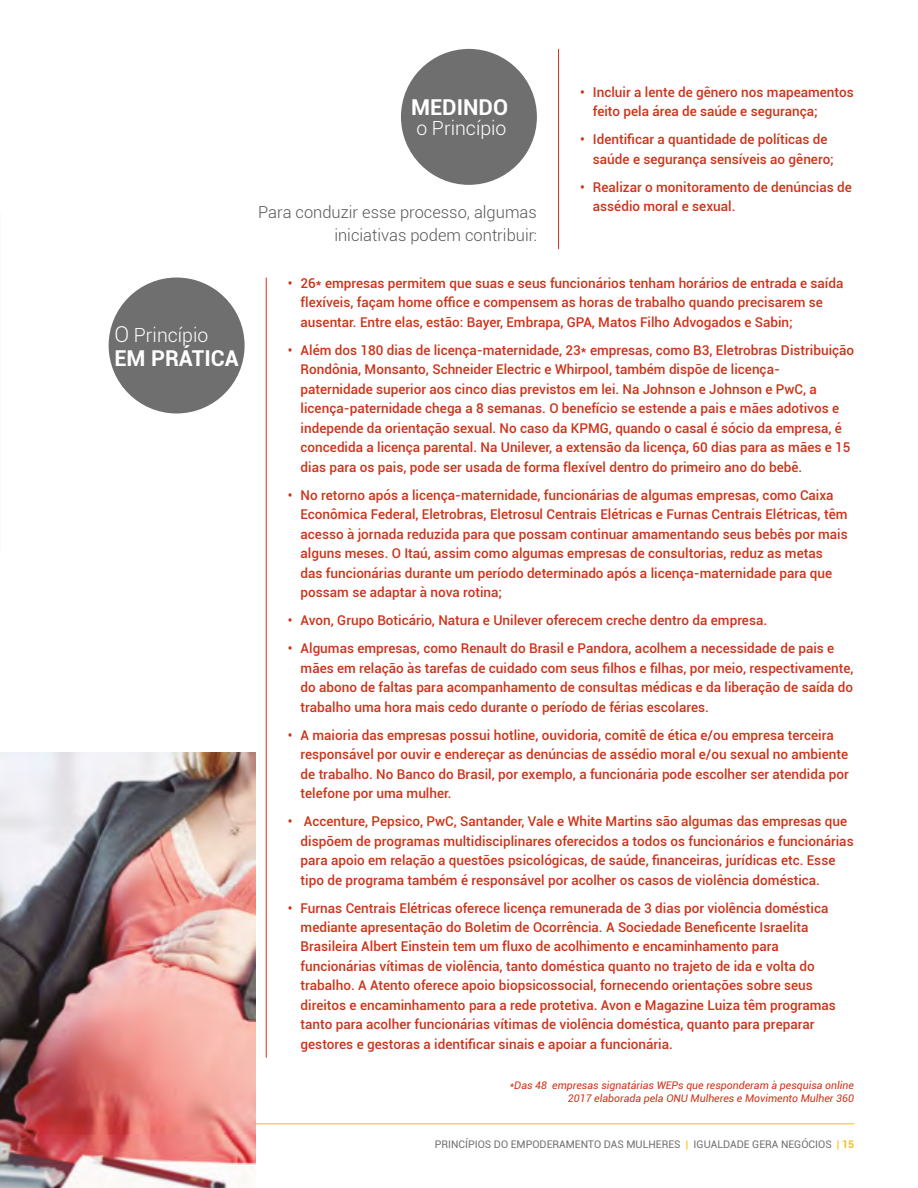
<style>
.page{position:relative;width:918px;height:1188px;background:#fff}
.page>*{position:absolute;margin:0;border:0;box-sizing:border-box;transform-origin:0 0}
.t1{font:700 21.9px "Roboto";color:#fff}
.t2{font:300 19.5px "Roboto";color:#fff}
.t3{font:300 16.5px/22.5px "Roboto";color:#575756;text-align:right}
.t4{font:500 13.5px/19.5px "Roboto";color:#cd331a}
.t5{font:italic 10.5px/12.6px "Roboto";color:#cd331a;text-align:right}
.t6{font:10.5px "Roboto";color:#706f6f}
.s1{font-size:21.9px}
.s2{color:#f4bf1a}
.s3{font-weight:700;color:#f4bf1a}
</style>
<div class="page">
<div style="left:401px;top:49px;width:136px;height:136px;background:#706f6f;border-radius:50%"></div>
<hr style="left:558px;top:49px;width:1px;height:200px;background:#cd331a">
<hr style="left:266px;top:278px;width:1px;height:780px;background:#cd331a">
<div style="left:109px;top:278px;width:136px;height:135px;background:#706f6f;border-radius:50%"></div>
<hr style="left:64px;top:1123px;width:790px;height:1px;background:#f4bf1a">
<img style="left:0;top:753px;width:255px;height:435px">
<h2 class="t2" style="left:114px;top:321px;width:95px"><span class="s1">O</span> Princípio</h2>
<h1 class="t1" style="left:114px;top:342px;width:126px">EM PRÁTICA</h1>
<p class="t4" style="left:593px;top:82px;width:262px;text-indent:-13px">• Incluir a lente de gênero nos mapeamentos feito pela área de saúde e segurança;</p>
<p class="t4" style="left:593px;top:129px;width:242px;text-indent:-13px">• Identificar a quantidade de políticas de saúde e segurança sensíveis ao gênero;</p>
<p class="t4" style="left:593px;top:177px;width:260px;text-indent:-13px">• Realizar o monitoramento de denúncias de assédio moral e sexual.</p>
<h1 class="t1" style="left:411px;top:92px;width:99px">MEDINDO</h1>
<h2 class="t2" style="left:416px;top:114px;width:92px">o Princípio</h2>
<p class="t3" style="left:258px;top:201px;width:280px">Para conduzir esse processo, algumas iniciativas podem contribuir:</p>
<p class="t4" style="left:301px;top:273px;width:544px;text-indent:-13px">• 26* empresas permitem que suas e seus funcionários tenham horários de entrada e saída flexíveis, façam home office e compensem as horas de trabalho quando precisarem se ausentar. Entre elas, estão: Bayer, Embrapa, GPA, Matos Filho Advogados e Sabin;</p>
<p class="t4" style="left:301px;top:340px;width:555px;text-indent:-13px">• Além dos 180 dias de licença-maternidade, 23* empresas, como B3, Eletrobras Distribuição Rondônia, Monsanto, Schneider Electric e Whirpool, também dispõe de licença&shy;paternidade superior aos cinco dias previstos em lei. Na Johnson e Johnson e PwC, a licença-paternidade chega a 8 semanas. O benefício se estende a pais e mães adotivos e independe da orientação sexual. No caso da KPMG, quando o casal é sócio da empresa, é concedida a licença parental. Na Unilever, a extensão da licença, 60 dias para as mães e 15 dias para os pais, pode ser usada de forma flexível dentro do primeiro ano do bebê.</p>
<p class="t4" style="left:301px;top:485px;width:549px;text-indent:-13px">• No retorno após a licença-maternidade, funcionárias de algumas empresas, como Caixa Econômica Federal, Eletrobras, Eletrosul Centrais Elétricas e Furnas Centrais Elétricas, têm acesso à jornada reduzida para que possam continuar amamentando seus bebês por mais alguns meses. O Itaú, assim como algumas empresas de consultorias, reduz as metas das funcionárias durante um período determinado após a licença-maternidade para que possam se adaptar à nova rotina;</p>
<p class="t4" style="left:288px;top:610px;width:481px">• Avon, Grupo Boticário, Natura e Unilever oferecem creche dentro da empresa.</p>
<p class="t4" style="left:301px;top:638px;width:554px;text-indent:-13px">• Algumas empresas, como Renault do Brasil e Pandora, acolhem a necessidade de pais e mães em relação às tarefas de cuidado com seus filhos e filhas, por meio, respectivamente, do abono de faltas para acompanhamento de consultas médicas e da liberação de saída do trabalho uma hora mais cedo durante o período de férias escolares.</p>
<p class="t4" style="left:301px;top:724px;width:550px;text-indent:-13px">• A maioria das empresas possui hotline, ouvidoria, comitê de ética e/ou empresa terceira responsável por ouvir e endereçar as denúncias de assédio moral e/ou sexual no ambiente de trabalho. No Banco do Brasil, por exemplo, a funcionária pode escolher ser atendida por telefone por uma mulher.</p>
<p class="t4" style="left:301px;top:811px;width:555px;text-indent:-13px">• Accenture, Pepsico, PwC, Santander, Vale e White Martins são algumas das empresas que dispõem de programas multidisciplinares oferecidos a todos os funcionários e funcionárias para apoio em relação a questões psicológicas, de saúde, financeiras, jurídicas etc. Esse tipo de programa também é responsável por acolher os casos de violência doméstica.</p>
<p class="t4" style="left:301px;top:897px;width:537px;text-indent:-13px">• Furnas Centrais Elétricas oferece licença remunerada de 3 dias por violência doméstica mediante apresentação do Boletim de Ocorrência. A Sociedade Beneficente Israelita Brasileira Albert Einstein tem um fluxo de acolhimento e encaminhamento para funcionárias vítimas de violência, tanto doméstica quanto no trajeto de ida e volta do trabalho. A Atento oferece apoio biopsicossocial, fornecendo orientações sobre seus direitos e encaminhamento para a rede protetiva. Avon e Magazine Luiza têm programas tanto para acolher funcionárias vítimas de violência doméstica, quanto para preparar gestores e gestoras a identificar sinais e apoiar a funcionária.</p>
<p class="t5" style="left:510px;top:1079px;width:346px">*Das 48 empresas signatárias WEPs que responderam à pesquisa online<br>2017 elaborada pela ONU Mulheres e Movimento Mulher 360</p>
<p class="t6" style="left:435px;top:1137px;width:421px">PRINCÍPIOS DO EMPODERAMENTO DAS MULHERES <span class="s2">|</span> IGUALDADE GERA NEGÓCIOS <span class="s2">|</span> <span class="s3">15</span></p>
</div>
